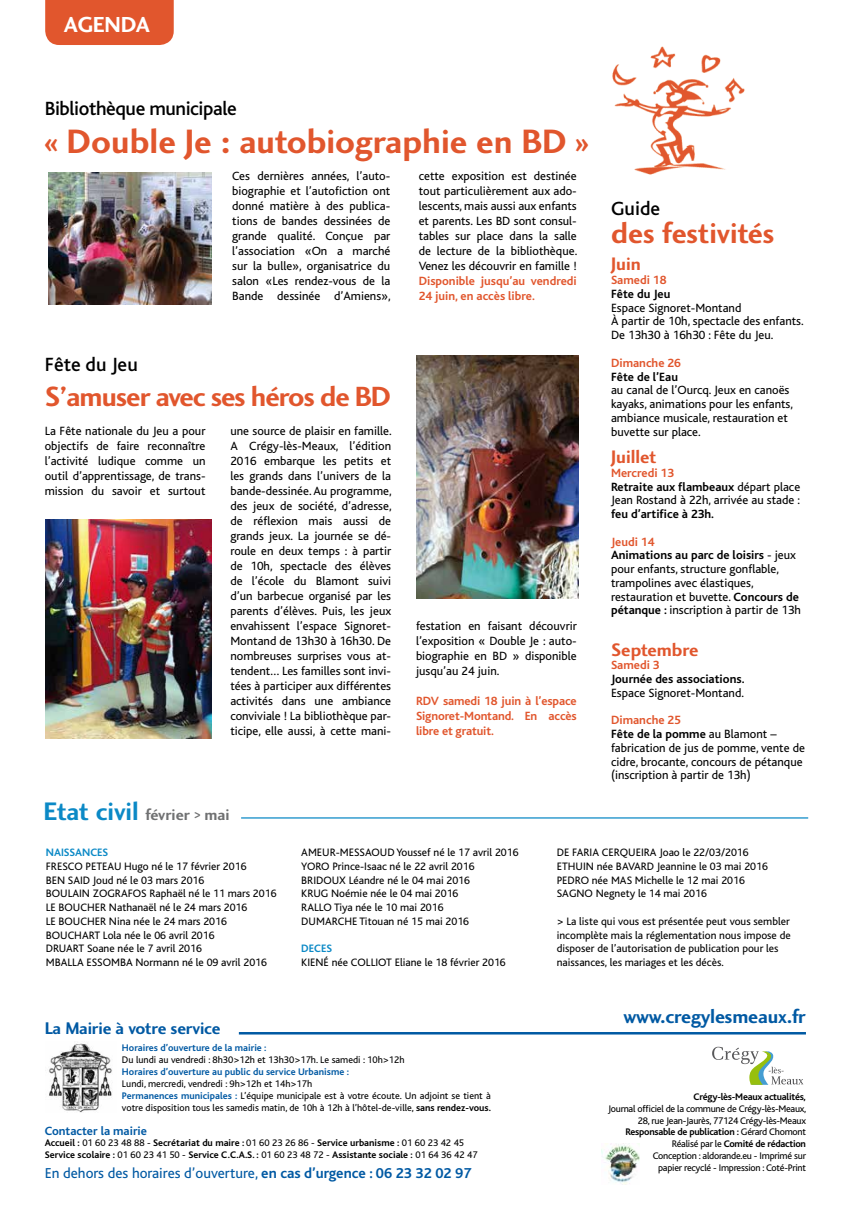
<style>
.page{position:relative;width:851px;height:1223px;background:#fff}
.page>*{position:absolute;margin:0;border:0;box-sizing:border-box;transform-origin:0 0}
.t1{font:35px "Charlotte Sans Bold Plain";color:#e1562d}
.t2{font:30px "Charlotte Sans Bold Plain";color:#e1562d}
.t3{font:28.75px "Charlotte Sans Bold Plain";letter-spacing:-.035em;color:#e1562d}
.t4{font:22.5px "Charlotte Sans Bold Plain";color:#fff}
.t5{font:500 20px "Bliss";letter-spacing:-.02em;color:#000}
.t6{font:20px "Charlotte Sans Bold Plain";letter-spacing:-.01em;color:#0059a3}
.t7{font:500 20px "Bliss";color:#000}
.t8{font:18.75px "Charlotte Sans Bold Plain";color:#e1562d}
.t9{font:17.5px "Charlotte Sans Bold Plain";letter-spacing:-.01em;color:#0059a3}
.t10{font:16.25px "Charlotte Sans Bold Plain";color:#707172}
.t11{font:15px "Bliss";color:#0059a3}
.t12{font:12.5px/15px "Bliss";color:#000}
.t13{font:700 12.5px/15px "Bliss";color:#e1562d;text-align:justify}
.t14{font:700 12.5px "Bliss";color:#000}
.t15{font:700 12.5px "Bliss";color:#0059a3}
.t16{font:11.25px/13.8px "Bliss";color:#000}
.t17{font:700 11.25px "Bliss";color:#0b89c6}
.t18{font:10px/11.9px "Bliss";color:#000}
.t19{font:10px/11.9px "Bliss";letter-spacing:-.025em;color:#000;text-align:right}
.t20{font:700 10px/11.9px "Bliss";color:#000}
.t21{font:700 10px "Bliss";color:#0059a3}
.t22{font:700 10px "Bliss";letter-spacing:-.025em;color:#000}
.s1{font-size:26.25px;color:#0b89c6}
.s2{font-weight:700;color:#e1562d}
.s3{font-weight:700}
.s4{font-weight:700;color:#0059a3}
.s5{font-weight:400}
</style>
<div class="page">
<hr style="left:241px;top:817px;width:567px;height:1px;background:#0b89c6">
<hr style="left:239px;top:1032px;width:566px;height:2px;background:#0059a3">
<img style="left:49px;top:1043px;width:63px;height:69px">
<svg style="left:712px;top:1046px;width:91px;height:38px"></svg>
<img style="left:601px;top:1143px;width:38px;height:40px">
<div style="left:45px;top:0;width:129px;height:45px;background:#e1562d"></div>
<img style="left:612px;top:46px;width:133px;height:129px">
<img style="left:48px;top:172px;width:163px;height:132px">
<img style="left:416px;top:355px;width:162px;height:243px">
<img style="left:45px;top:519px;width:166px;height:219px">
<h3 class="t4" style="left:64px;top:11px;width:88px">AGENDA</h3>
<h3 class="t5" style="left:45px;top:98px;width:193px">Bibliothèque municipale</h3>
<h1 class="t1" style="left:45px;top:121px;width:545px">« Double Je : autobiographie en BD »</h1>
<p class="t12" style="left:232px;top:169px;width:160px;text-align:justify">Ces dernières années, l’auto&shy;biographie et l’autofiction ont donné matière à des publica&shy;tions de bandes dessinées de grande qualité. Conçue par l’association «On a marché sur la bulle», organisatrice du salon «Les rendez-vous de la Bande dessinée d’Amiens»,</p>
<p class="t12" style="left:418px;top:169px;width:160px;text-align:justify">cette exposition est destinée tout particulièrement aux ado&shy;lescents, mais aussi aux enfants et parents. Les BD sont consul&shy;tables sur place dans la salle de lecture de la bibliothèque.<br>Venez les découvrir en famille !</p>
<p class="t13" style="left:418px;top:274px;width:159px">Disponible jusqu’au vendredi<br>24 juin, en accès libre.</p>
<h3 class="t7" style="left:45px;top:354px;width:95px">Fête du Jeu</h3>
<h3 class="t3" style="left:45px;top:379px;width:348px">S’amuser avec ses héros de BD</h3>
<p class="t12" style="left:45px;top:424px;width:162px;text-align:justify">La Fête nationale du Jeu a pour objectifs de faire reconnaître l’activité ludique comme un outil d’apprentissage, de trans&shy;mission du savoir et surtout</p>
<p class="t12" style="left:230px;top:424px;width:163px;text-align:justify">une source de plaisir en famille.<br>A Crégy-lès-Meaux, l’édition 2016 embarque les petits et les grands dans l’univers de la bande-dessinée. Au programme, des jeux de société, d’adresse, de réflexion mais aussi de grands jeux. La journée se dé&shy;roule en deux temps : à partir de 10h, spectacle des élèves de l’école du Blamont suivi d’un barbecue organisé par les parents d’élèves. Puis, les jeux envahissent l’espace Signoret-Montand de 13h30 à 16h30. De nombreuses surprises vous at&shy;tendent… Les familles sont invi&shy;tées à participer aux différentes activités dans une ambiance conviviale ! La bibliothèque par&shy;ticipe, elle aussi, à cette mani-</p>
<p class="t12" style="left:416px;top:619px;width:162px;text-align:justify">festation en faisant découvrir l’exposition « Double Je : auto&shy;biographie en BD » disponible jusqu’au 24 juin.</p>
<p class="t13" style="left:416px;top:694px;width:162px">RDV samedi 18 juin à l’espace Signoret-Montand. En accès libre et gratuit.</p>
<h3 class="t10" style="left:43px;top:804px;width:188px"><span class="s1">Etat civil</span> février &gt; mai</h3>
<h3 class="t5" style="left:611px;top:198px;width:51px">Guide</h3>
<h2 class="t2" style="left:611px;top:215px;width:165px">des festivités</h2>
<h3 class="t8" style="left:611px;top:253px;width:31px">Juin</h3>
<p class="t13" style="left:611px;top:273px;width:57px">Samedi 18</p>
<p class="t14" style="left:611px;top:287px;width:61px">Fête du Jeu</p>
<p class="t12" style="left:611px;top:301px;width:194px;line-height:13.8px">Espace Signoret-Montand<br>À partir de 10h, spectacle des enfants.<br>De 13h30 à 16h30 : Fête du Jeu.</p>
<p class="t13" style="left:611px;top:355px;width:71px">Dimanche 26</p>
<p class="t14" style="left:611px;top:370px;width:68px">Fête de l’Eau</p>
<p class="t12" style="left:611px;top:383px;width:183px;line-height:13.8px">au canal de l’Ourcq. Jeux en canoës kayaks, animations pour les enfants, ambiance musicale, restauration et buvette sur place.</p>
<h3 class="t8" style="left:611px;top:445px;width:47px">Juillet</h3>
<p class="t12" style="left:611px;top:466px;width:191px;line-height:13.8px"><span class="s2">Mercredi 13<br></span><span class="s3">Retraite aux flambeaux</span> départ place<br>Jean Rostand à 22h, arrivée au stade :</p>
<p class="t14" style="left:611px;top:507px;width:105px">feu d’artifice à 23h.</p>
<p class="t12" style="left:611px;top:535px;width:191px;line-height:13.8px"><span class="s2">Jeudi 14<br></span><span class="s3">Animations au parc de loisirs</span> - jeux pour enfants, structure gonflable, trampolines avec élastiques, restauration et buvette. <span class="s3">Concours de pétanque :</span> inscription à partir de 13h</p>
<h3 class="t8" style="left:611px;top:638px;width:89px">Septembre</h3>
<p class="t13" style="left:611px;top:658px;width:50px">Samedi 3</p>
<p class="t14" style="left:611px;top:672px;width:135px">Journée des associations.</p>
<p class="t12" style="left:611px;top:685px;width:134px">Espace Signoret-Montand.</p>
<p class="t12" style="left:611px;top:713px;width:195px;line-height:13.8px"><span class="s2">Dimanche 25<br></span><span class="s3">Fête de la pomme</span> au Blamont – fabrication de jus de pomme, vente de cidre, brocante, concours de pétanque (inscription à partir de 13h)</p>
<p class="t17" style="left:46px;top:846px;width:64px">NAISSANCES</p>
<p class="t16" style="left:46px;top:859px;width:232px">FRESCO PETEAU Hugo né le 17 février 2016<br>BEN SAID Joud né le 03 mars 2016<br>BOULAIN ZOGRAFOS Raphaël né le 11 mars 2016<br>LE BOUCHER Nathanaël né le 24 mars 2016<br>LE BOUCHER Nina née le 24 mars 2016<br>BOUCHART Lola née le 06 avril 2016<br>DRUART Soane née le 7 avril 2016<br>MBALLA ESSOMBA Normann né le 09 avril 2016</p>
<p class="t16" style="left:301px;top:845px;width:219px">AMEUR-MESSAOUD Youssef né le 17 avril 2016<br>YORO Prince-Isaac né le 22 avril 2016<br>BRIDOUX Léandre né le 04 mai 2016<br>KRUG Noémie née le 04 mai 2016<br>RALLO Tiya née le 10 mai 2016<br>DUMARCHE Titouan né 15 mai 2016</p>
<p class="t17" style="left:301px;top:942px;width:32px">DECES</p>
<p class="t16" style="left:301px;top:955px;width:206px">KIENÉ née COLLIOT Eliane le 18 février 2016</p>
<h3 class="t9" style="left:45px;top:1017px;width:177px">La Mairie à votre service</h3>
<p class="t21" style="left:122px;top:1042px;width:146px">Horaires d’ouverture de la mairie :</p>
<p class="t18" style="left:122px;top:1054px;width:284px">Du lundi au vendredi : 8h30&gt;12h et 13h30&gt;17h. Le samedi : 10h&gt;12h</p>
<p class="t21" style="left:122px;top:1066px;width:228px">Horaires d’ouverture au public du service Urbanisme :</p>
<p class="t18" style="left:122px;top:1078px;width:370px">Lundi, mercredi, vendredi : 9h&gt;12h et 14h&gt;17h<br><span class="s4">Permanences municipales :</span> L’équipe municipale est à votre écoute. Un adjoint se tient à votre disposition tous les samedis matin, de 10h à 12h à l’hôtel-de-ville, <span class="s3">sans rendez-vous.</span></p>
<p class="t15" style="left:45px;top:1123px;width:104px">Contacter la mairie</p>
<p class="t20" style="left:45px;top:1137px;width:434px">Accueil : <span class="s5">01 60 23 48 88 -</span> Secrétariat du maire : <span class="s5">01 60 23 26 86 -</span> Service urbanisme : <span class="s5">01 60 23 42 45<br></span>Service scolaire : <span class="s5">01 60 23 41 50 -</span> Service C.C.A.S. : <span class="s5">01 60 23 48 72 -</span> Assistante sociale : <span class="s5">01 64 36 42 47</span></p>
<p class="t11" style="left:45px;top:1165px;width:428px">En dehors des horaires d’ouverture, <span class="s3">en cas d’urgence : 06 23 32 02 97</span></p>
<p class="t16" style="left:556px;top:845px;width:213px">DE FARIA CERQUEIRA Joao le 22/03/2016<br>ETHUIN née BAVARD Jeannine le 03 mai 2016<br>PEDRO née MAS Michelle le 12 mai 2016<br>SAGNO Negnety le 14 mai 2016</p>
<p class="t16" style="left:556px;top:914px;width:235px">&gt; La liste qui vous est présentée peut vous sembler incomplète mais la réglementation nous impose de disposer de l’autorisation de publication pour les naissances, les mariages et les décès.</p>
<h3 class="t6" style="left:623px;top:1004px;width:184px">www.cregylesmeaux.fr</h3>
<p class="t22" style="left:693px;top:1091px;width:114px">Crégy-lès-Meaux actualités,</p>
<p class="t19" style="left:608px;top:1102px;width:200px">Journal officiel de la commune de Crégy-lès-Meaux, 28, rue Jean-Jaurès, 77124 Crégy-lès-Meaux <span class="s3">Responsable de publication :</span> Gérard Chomont Réalisé par le <span class="s3">Comité de rédaction<br></span>Conception : aldorande.eu - Imprimé sur<br>papier recyclé - Impression : Coté-Print</p>
</div>
